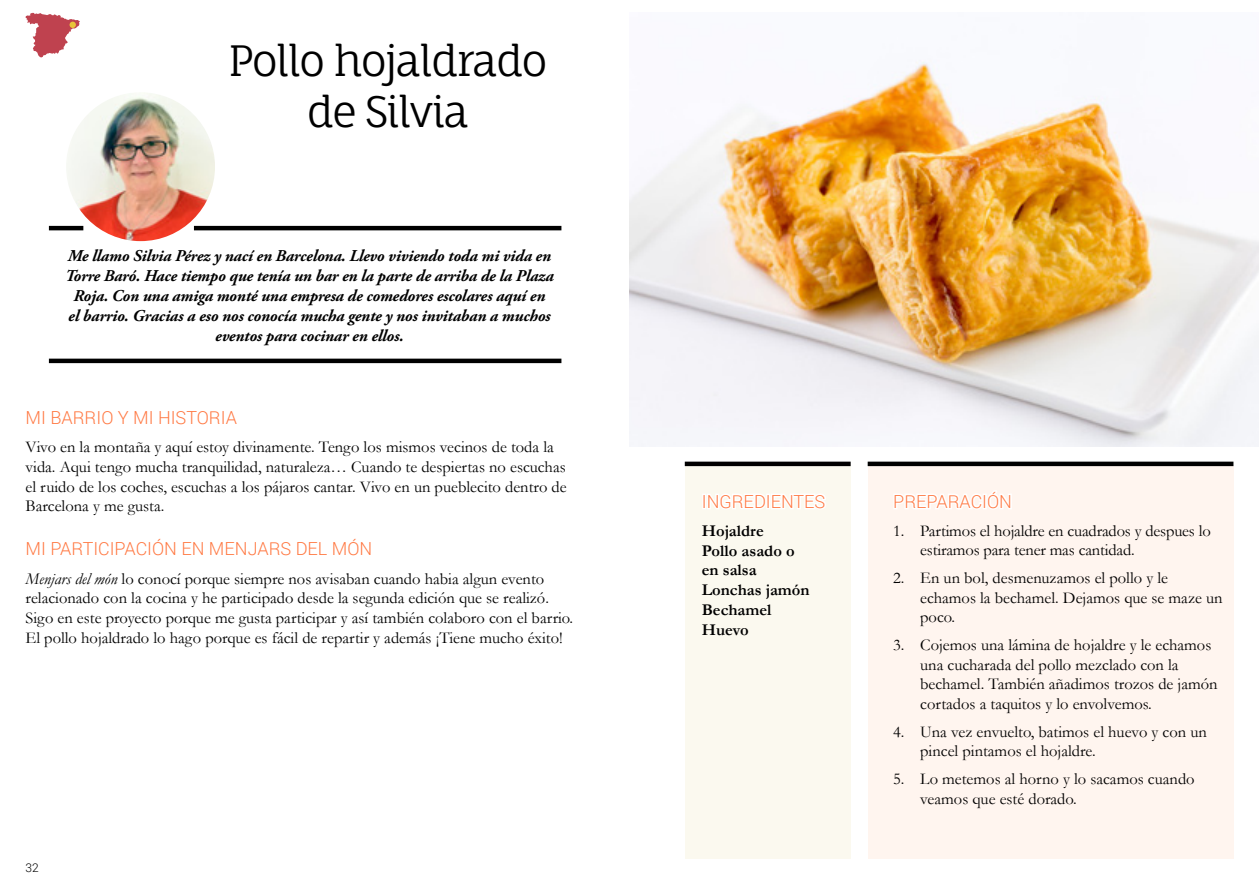
<style>
.page{position:relative;width:1259px;height:893px;background:#fff}
.page>*{position:absolute;margin:0;border:0;box-sizing:border-box;transform-origin:0 0}
.t1{font:42px/51px "Fauna One";letter-spacing:-.05em;color:#000;text-align:center}
.t2{font:300 18px "Roboto";color:#ff7943}
.t3{font:16.5px/19.5px "Garamond";color:#000}
.t4{font:italic 700 16.5px/19.8px "Adobe Garamond Pro";letter-spacing:-.01em;color:#000;text-align:center}
.t5{font:700 16.5px/19.6px "Garamond";color:#000}
.t6{font:300 12px "Roboto";color:#000}
.s1{font-style:italic}
</style>
<div class="page">
<div style="left:867px;top:466px;width:366px;height:393px;background:#fff5ef"></div>
<div style="left:685px;top:466px;width:165px;height:393px;background:#fbf8ec"></div>
<hr style="left:685px;top:462px;width:165px;height:4px;background:#000">
<hr style="left:867px;top:462px;width:366px;height:4px;background:#000">
<div style="left:702px;top:494px;width:4px;height:15px;border:3px solid #fff"></div>
<svg style="left:705px;top:493px;width:121px;height:17px"></svg>
<img style="left:66px;top:93px;width:149px;height:148px">
<img style="left:629px;top:62px;width:630px;height:384px">
<svg style="left:894px;top:490px;width:118px;height:19px"></svg>
<hr style="left:49px;top:359px;width:512px;height:4px;background:#000">
<hr style="left:194px;top:226px;width:367px;height:4px;background:#000">
<hr style="left:49px;top:226px;width:34px;height:4px;background:#000">
<svg style="left:26px;top:13px;width:54px;height:44px"></svg>
<h1 class="t1" style="left:228px;top:35px;width:321px">Pollo hojaldrado de Silvia</h1>
<p class="t4" style="left:65px;top:247px;width:490px">Me llamo Silvia Pérez y nací en Barcelona. Llevo viviendo toda mi vida en Torre Baró. Hace tiempo que tenía un bar en la parte de arriba de la Plaza Roja. Con una amiga monté una empresa de comedores escolares aquí en<br>el barrio. Gracias a eso nos conocía mucha gente y nos invitaban a muchos eventos para cocinar en ellos.</p>
<p class="t2" style="left:26px;top:405px;width:213px">MI BARRIO Y MI HISTORIA</p>
<p class="t3" style="left:26px;top:437px;width:542px">Vivo en la montaña y aquí estoy divinamente. Tengo los mismos vecinos de toda la vida. Aqui tengo mucha tranquilidad, naturaleza… Cuando te despiertas no escuchas el ruido de los coches, escuchas a los pájaros cantar. Vivo en un pueblecito dentro de Barcelona y me gusta.</p>
<p class="t2" style="left:26px;top:536px;width:348px">MI PARTICIPACIÓN EN MENJARS DEL MÓN</p>
<p class="t3" style="left:26px;top:568px;width:549px"><span class="s1">Menjars del món</span> lo conocí porque siempre nos avisaban cuando habia algun evento relacionado con la cocina y he participado desde la segunda edición que se realizó.<br>Sigo en este proyecto porque me gusta participar y así también colaboro con el barrio.<br>El pollo hojaldrado lo hago porque es fácil de repartir y además ¡Tiene mucho éxito!</p>
<p class="t6" style="left:26px;top:859px;width:15px">32</p>
<p class="t2" style="left:702px;top:489px;width:125px">INGREDIENTES</p>
<p class="t5" style="left:702px;top:521px;width:109px">Hojaldre<br>Pollo asado o en salsa<br>Lonchas jamón<br>Bechamel<br>Huevo</p>
<p class="t2" style="left:893px;top:489px;width:120px">PREPARACIÓN</p>
<p class="t3" style="left:920px;top:521px;width:292px;text-indent:-27px">1. Partimos el hojaldre en cuadrados y despues lo estiramos para tener mas cantidad.</p>
<p class="t3" style="left:920px;top:568px;width:304px;text-indent:-27px">2. En un bol, desmenuzamos el pollo y le echamos la bechamel. Dejamos que se maze un poco.</p>
<p class="t3" style="left:920px;top:635px;width:299px;text-indent:-27px">3. Cojemos una lámina de hojaldre y le echamos una cucharada del pollo mezclado con la bechamel. También añadimos trozos de jamón cortados a taquitos y lo envolvemos.</p>
<p class="t3" style="left:920px;top:722px;width:288px;text-indent:-27px">4. Una vez envuelto, batimos el huevo y con un pincel pintamos el hojaldre.</p>
<p class="t3" style="left:920px;top:769px;width:276px;text-indent:-27px">5. Lo metemos al horno y lo sacamos cuando veamos que esté dorado.</p>
</div>
